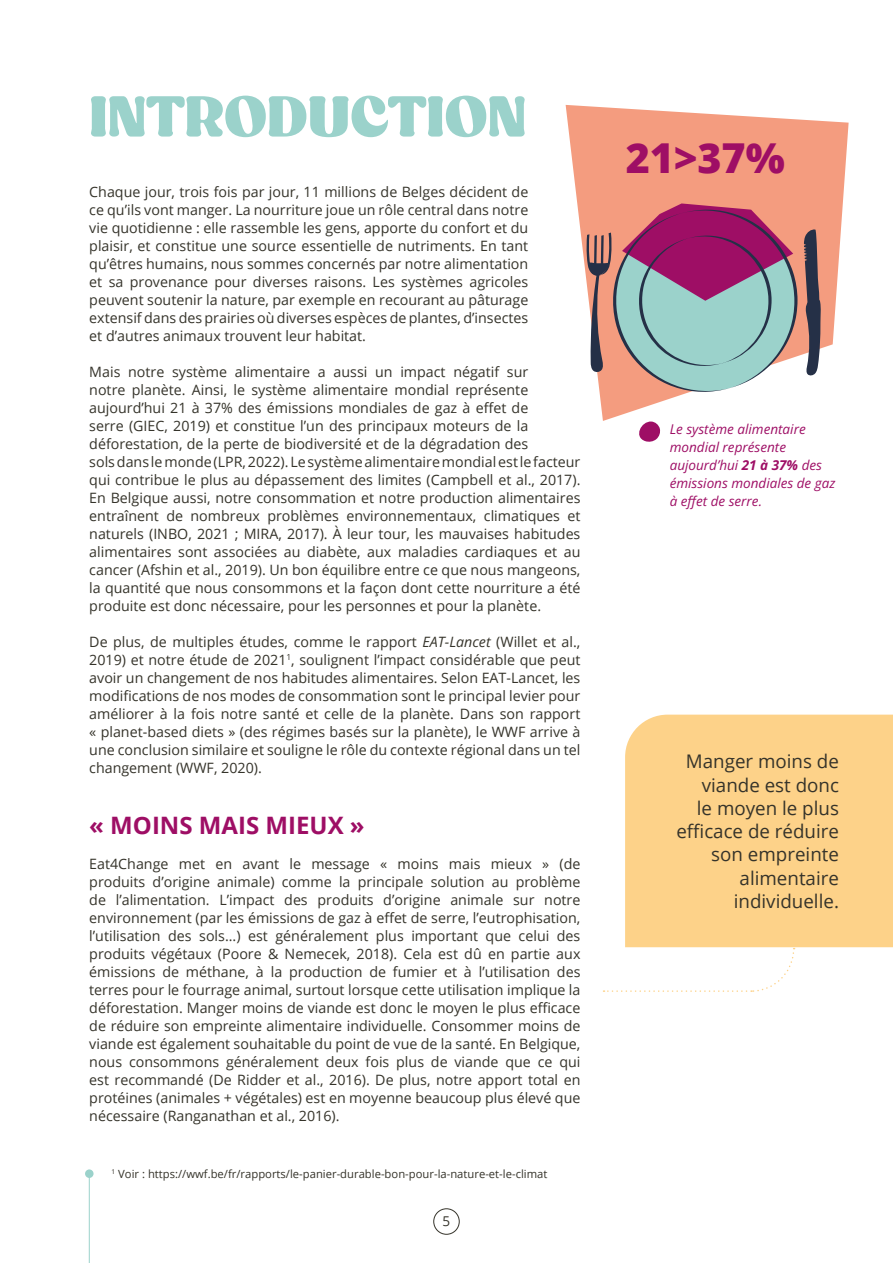
<style>
.page{position:relative;width:893px;height:1263px;background:#fff}
.page>*{position:absolute;margin:0;border:0;box-sizing:border-box;transform-origin:0 0}
.t1{font:900 63px "Capuche Trial";color:#9bd2cb}
.t2{font:800 41.25px "Open Sans";color:#9e0e65}
.t3{font:700 24px "Open Sans";color:#9e0e65}
.t4{font:18.75px/23.2px "Open Sans";color:#35332a;text-align:right}
.t5{font:14.25px/18px "Open Sans";color:#35332a;text-align:justify}
.t6{font:italic 13.5px/18px "Open Sans";color:#9e0e65}
.t7{font:13.5px "Open Sans";color:#35332a}
.t8{font:11.25px "Open Sans";color:#35332a}
.s1{font-style:italic}
</style>
<div class="page">
<div style="left:433px;top:1208px;width:27px;height:27px;border:1px solid #35332a;border-radius:50%"></div>
<svg style="left:603px;top:947px;width:192px;height:45px"></svg>
<div style="left:625px;top:715px;width:268px;height:232px;background:#fdd289"></div>
<hr style="left:89px;top:1174px;width:1px;height:89px;background:#9bd2cb">
<div style="left:85px;top:1169px;width:9px;height:9px;background:#9bd2cb;border-radius:50%"></div>
<svg style="left:566px;top:105px;width:283px;height:316px;fill:#f49c7f"></svg>
<svg style="left:586px;top:203px;width:211px;height:189px"></svg>
<svg style="left:804px;top:229px;width:17px;height:147px"></svg>
<svg style="left:639px;top:421px;width:22px;height:21px"></svg>
<h1 class="t1" style="left:89px;top:80px;width:439px">INTRODUCTION</h1>
<p class="t5" style="left:89px;top:183px;width:441px">Chaque jour, trois fois par jour, 11 millions de Belges décident de ce qu’ils vont manger. La nourriture joue un rôle central dans notre vie quotidienne : elle rassemble les gens, apporte du confort et du plaisir, et constitue une source essentielle de nutriments. En tant qu’êtres humains, nous sommes concernés par notre alimentation et sa provenance pour diverses raisons. Les systèmes agricoles peuvent soutenir la nature, par exemple en recourant au pâturage extensif dans des prairies où diverses espèces de plantes, d’insectes et d’autres animaux trouvent leur habitat.</p>
<p class="t5" style="left:89px;top:363px;width:493px;text-align:left">Mais notre système alimentaire a aussi un impact négatif sur<br>notre planète. Ainsi, le système alimentaire mondial représente aujourd’hui 21 à 37% des émissions mondiales de gaz à effet de<br>serre (GIEC, 2019) et constitue l’un des principaux moteurs de la déforestation, de la perte de biodiversité et de la dégradation des<br>sols dans le monde (LPR, 2022). Le système alimentaire mondial est le facteur qui contribue le plus au dépassement des limites (Campbell et al., 2017).<br>En Belgique aussi, notre consommation et notre production alimentaires entraînent de nombreux problèmes environnementaux, climatiques et naturels (INBO, 2021 ; MIRA, 2017). À leur tour, les mauvaises habitudes alimentaires sont associées au diabète, aux maladies cardiaques et au cancer (Afshin et al., 2019). Un bon équilibre entre ce que nous mangeons, la quantité que nous consommons et la façon dont cette nourriture a été produite est donc nécessaire, pour les personnes et pour la planète.</p>
<p class="t5" style="left:89px;top:632px;width:493px">De plus, de multiples études, comme le rapport <span class="s1">EAT-Lancet</span> (Willet et al., 2019) et notre étude de 2021<sup>1</sup>, soulignent l’impact considérable que peut avoir un changement de nos habitudes alimentaires. Selon EAT-Lancet, les modifications de nos modes de consommation sont le principal levier pour améliorer à la fois notre santé et celle de la planète. Dans son rapport « planet-based diets » (des régimes basés sur la planète), le WWF arrive à une conclusion similaire et souligne le rôle du contexte régional dans un tel changement (WWF, 2020).</p>
<h3 class="t3" style="left:89px;top:808px;width:277px">« MOINS MAIS MIEUX »</h3>
<p class="t5" style="left:89px;top:855px;width:493px">Eat4Change met en avant le message « moins mais mieux » (de produits d’origine animale) comme la principale solution au problème de l’alimentation. L’impact des produits d’origine animale sur notre environnement (par les émissions de gaz à effet de serre, l’eutrophisation, l’utilisation des sols...) est généralement plus important que celui des produits végétaux (Poore &amp; Nemecek, 2018). Cela est dû en partie aux émissions de méthane, à la production de fumier et à l’utilisation des terres pour le fourrage animal, surtout lorsque cette utilisation implique la déforestation. Manger moins de viande est donc le moyen le plus efficace de réduire son empreinte alimentaire individuelle. Consommer moins de viande est également souhaitable du point de vue de la santé. En Belgique, nous consommons généralement deux fois plus de viande que ce qui est recommandé (De Ridder et al., 2016). De plus, notre apport total en protéines (animales + végétales) est en moyenne beaucoup plus élevé que nécessaire (Ranganathan et al., 2016).</p>
<p class="t8" style="left:112px;top:1166px;width:437px"><sup>1</sup> Voir : https://wwf.be/fr/rapports/le-panier-durable-bon-pour-la-nature-et-le-climat</p>
<p class="t7" style="left:443px;top:1212px;width:9px">5</p>
<h2 class="t2" style="left:626px;top:126px;width:161px">21&gt;37%</h2>
<p class="t6" style="left:670px;top:419px;width:167px">Le système alimentaire mondial représente aujourd’hui 21 à 37% des émissions mondiales de gaz à effet de serre.</p>
<h3 class="t4" style="left:676px;top:749px;width:164px">Manger moins de viande est donc<br>le moyen le plus efficace de réduire son empreinte alimentaire individuelle.</h3>
</div>
